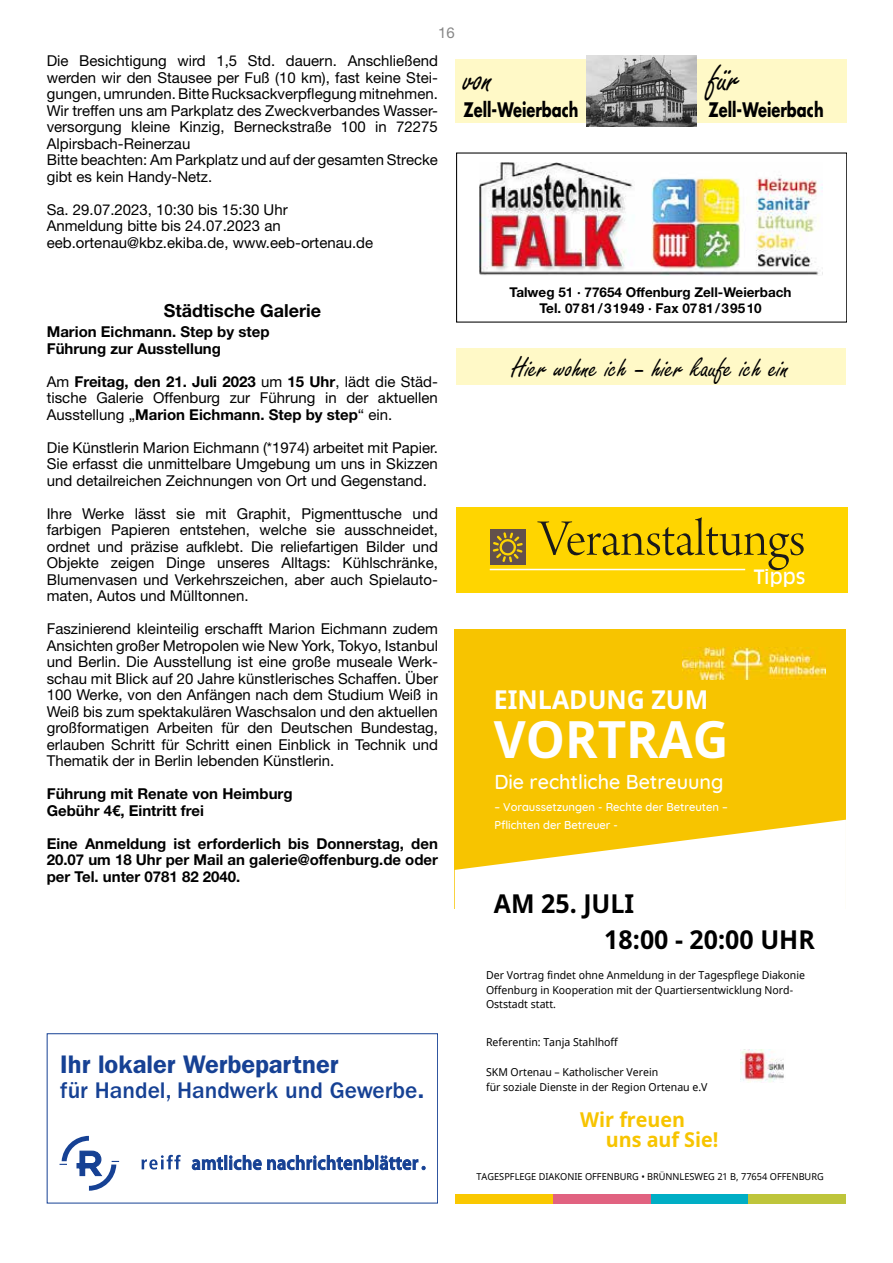
<style>
.page{position:relative;width:893px;height:1263px;background:#fff}
.page>*{position:absolute;margin:0;border:0;box-sizing:border-box;transform-origin:0 0}
.t1{font:54px "Arno Pro Light Display";letter-spacing:-.005em;color:#1a1a1a}
.t2{font:700 51.15px "Noto Sans";color:#fff;scale:.96 1}
.t3{font:40.5px "Freestyle Script";color:#000;scale:.95 1}
.t4{font:30px "Freestyle Script";color:#000}
.t5{font:700 25.95px/35.8px "Noto Sans";color:#000;scale:.96 1}
.t6{font:700 25.95px "Noto Sans";color:#fff;scale:.96 1}
.t7{font:600 25.5px "ITC Franklin Gothic Std";color:#164194}
.t8{font:500 23.4px "ITC Franklin Gothic Std";color:#164194}
.t9{font:500 20.4px "Quicksand";color:#fff;scale:.96 1}
.t10{font:700 20.4px/20.4px "Noto Sans";color:#f7c400;scale:.96 1}
.t11{font:700 19.5px "Futura Std";color:#000;scale:.75 1}
.t12{font:19.5px "Antique Olive";color:#fff}
.t13{font:700 18px "Helvetica Neue LT Std";color:#000}
.t14{font:15px/16.5px "Helvetica Neue LT Std";color:#000;text-align:justify}
.t15{font:700 15px/16.5px "Helvetica Neue LT Std";color:#000}
.t16{font:15px "Helvetica Neue LT Std";color:#878787}
.t17{font:700 13.5px/16.2px "Helvetica Neue";color:#000;text-align:center}
.t18{font:500 11.55px/18.5px "Quicksand";color:#fff;scale:.96 1}
.t19{font:10.95px/14.9px "Noto Sans";color:#000;scale:.96 1}
.t20{font:9.6px "Noto Sans";color:#000;scale:.96 1}
.s1{font-weight:700}
.s2{font-weight:600}
</style>
<div class="page">
<div style="left:456px;top:348px;width:389px;height:37px;background:#fff9c7"></div>
<div style="left:455px;top:59px;width:391px;height:64px;background:#fff9c7"></div>
<img style="left:586px;top:55px;width:110px;height:72px">
<img style="left:456px;top:152px;width:390px;height:171px">
<div style="left:456px;top:507px;width:391px;height:85px;background:#ffd500"></div>
<div style="left:490px;top:529px;width:36px;height:36px;background:#62504c"></div>
<hr style="left:490px;top:569px;width:255px;height:1px;background:#fff">
<svg style="left:493px;top:532px;width:30px;height:30px"></svg>
<div style="left:455px;top:629px;width:391px;height:280px;background:#f7c400"></div>
<svg style="left:455px;top:820px;width:391px;height:260px"></svg>
<div style="left:553px;top:1194px;width:98px;height:9px;background:#e16280"></div>
<div style="left:651px;top:1194px;width:98px;height:9px;background:#00aec5"></div>
<div style="left:748px;top:1194px;width:98px;height:9px;background:#bec53b"></div>
<div style="left:455px;top:1194px;width:98px;height:9px;background:#fac800"></div>
<img style="left:741px;top:1050px;width:44px;height:33px">
<img style="left:682px;top:648px;width:144px;height:32px">
<div style="left:47px;top:1033px;width:391px;height:170px;border:1px solid #164194"></div>
<svg style="left:192px;top:1155px;width:233px;height:15px"></svg>
<svg style="left:142px;top:1155px;width:39px;height:14px"></svg>
<svg style="left:60px;top:1136px;width:59px;height:55px"></svg>
<p class="t16" style="left:438px;top:24px;width:18px">16</p>
<p class="t14" style="left:47px;top:52px;width:393px;text-align:left">Die Besichtigung wird 1,5 Std. dauern. Anschließend werden wir den Stausee per Fuß (10 km), fast keine Stei&shy;gungen, umrunden. Bitte Rucksackverpflegung mitnehmen.<br>Wir treffen uns am Parkplatz des Zweckverbandes Wasser&shy;versorgung kleine Kinzig, Berneckstraße 100 in 72275<br>Alpirsbach-Reinerzau<br>Bitte beachten: Am Parkplatz und auf der gesamten Strecke gibt es kein Handy-Netz.</p>
<p class="t14" style="left:47px;top:201px;width:328px;text-align:left">Sa. 29.07.2023, 10:30 bis 15:30 Uhr<br>Anmeldung bitte bis 24.07.2023 an eeb.ortenau@kbz.ekiba.de, www.eeb-ortenau.de</p>
<h3 class="t3" style="left:708px;top:56px;width:35px">für</h3>
<h3 class="t3" style="left:463px;top:56px;width:33px">von</h3>
<h3 class="t11" style="left:463px;top:96px;width:155px">Zell-Weierbach</h3>
<h3 class="t11" style="left:708px;top:96px;width:155px">Zell-Weierbach</h3>
<p class="t13" style="left:164px;top:299px;width:159px">Städtische Galerie</p>
<p class="t15" style="left:47px;top:323px;width:224px">Marion Eichmann. Step by step<br>Führung zur Ausstellung</p>
<p class="t14" style="left:47px;top:373px;width:393px">Am <span class="s1">Freitag, den 21. Juli 2023</span> um <span class="s1">15 Uhr</span>, lädt die Städ&shy;tische Galerie Offenburg zur Führung in der aktuellen Ausstellung „<span class="s1">Marion Eichmann. Step by step</span>“ ein.</p>
<p class="t14" style="left:47px;top:439px;width:393px">Die Künstlerin Marion Eichmann (*1974) arbeitet mit Papier.<br>Sie erfasst die unmittelbare Umgebung um uns in Skizzen und detailreichen Zeichnungen von Ort und Gegenstand.</p>
<p class="t14" style="left:47px;top:505px;width:393px">Ihre Werke lässt sie mit Graphit, Pigmenttusche und farbigen Papieren entstehen, welche sie ausschneidet, ordnet und präzise aufklebt. Die reliefartigen Bilder und Objekte zeigen Dinge unseres Alltags: Kühlschränke, Blumenvasen und Verkehrszeichen, aber auch Spielauto&shy;maten, Autos und Mülltonnen.</p>
<p class="t14" style="left:47px;top:620px;width:393px">Faszinierend kleinteilig erschafft Marion Eichmann zudem Ansichten großer Metropolen wie New York, Tokyo, Istanbul und Berlin. Die Ausstellung ist eine große museale Werk&shy;schau mit Blick auf 20 Jahre künstlerisches Schaffen. Über 100 Werke, von den Anfängen nach dem Studium Weiß in Weiß bis zum spektakulären Waschsalon und den aktuellen großformatigen Arbeiten für den Deutschen Bundestag, erlauben Schritt für Schritt einen Einblick in Technik und Thematik der in Berlin lebenden Künstlerin.</p>
<p class="t15" style="left:47px;top:785px;width:247px">Führung mit Renate von Heimburg<br>Gebühr 4€, Eintritt frei</p>
<p class="t15" style="left:47px;top:835px;width:393px;text-align:justify">Eine Anmeldung ist erforderlich bis Donnerstag, den 20.07 um 18 Uhr per Mail an galerie@offenburg.de oder per Tel. unter 0781 82 2040.</p>
<h3 class="t7" style="left:60px;top:1049px;width:280px">Ihr lokaler Werbepartner</h3>
<h3 class="t8" style="left:60px;top:1077px;width:366px">für Handel, Handwerk und Gewerbe<span class="s2">.</span></h3>
<p class="t17" style="left:510px;top:284px;width:283px">Talweg 51 · 77654 Offenburg Zell-Weierbach<br>Tel. 0781/31949 · Fax 0781/39510</p>
<h3 class="t4" style="left:512px;top:351px;width:279px">Hier wohne ich – hier kaufe ich ein</h3>
<h1 class="t1" style="left:539px;top:509px;width:268px">Veranstaltungs</h1>
<h3 class="t12" style="left:754px;top:565px;width:53px">Tipps</h3>
<h3 class="t6" style="left:494px;top:682px;width:225px">EINLADUNG ZUM</h3>
<h2 class="t2" style="left:494px;top:703px;width:246px">VORTRAG</h2>
<h3 class="t9" style="left:494px;top:765px;width:240px">Die rechtliche Betreuung</h3>
<p class="t18" style="left:494px;top:796px;width:245px">– Voraussetzungen - Rechte der Betreuten –<br>Pflichten der Betreuer -</p>
<h3 class="t5" style="left:604px;top:886px;width:221px;text-indent:-110px">AM 25. JULI<br>18:00 - 20:00 UHR</h3>
<p class="t19" style="left:486px;top:967px;width:334px">Der Vortrag findet ohne Anmeldung in der Tagespflege Diakonie<br>Offenburg in Kooperation mit der Quartiersentwicklung Nord-<br>Oststadt statt.</p>
<p class="t19" style="left:486px;top:1034px;width:139px">Referentin: Tanja Stahlhoff</p>
<p class="t19" style="left:486px;top:1064px;width:232px">SKM Ortenau – Katholischer Verein<br>für soziale Dienste in der Region Ortenau e.V</p>
<h3 class="t10" style="left:606px;top:1109px;width:119px;text-indent:-26px">Wir freuen uns auf Sie!</h3>
<p class="t20" style="left:476px;top:1170px;width:363px">TAGESPFLEGE DIAKONIE OFFENBURG • BRÜNNLESWEG 21 B, 77654 OFFENBURG</p>
</div>
